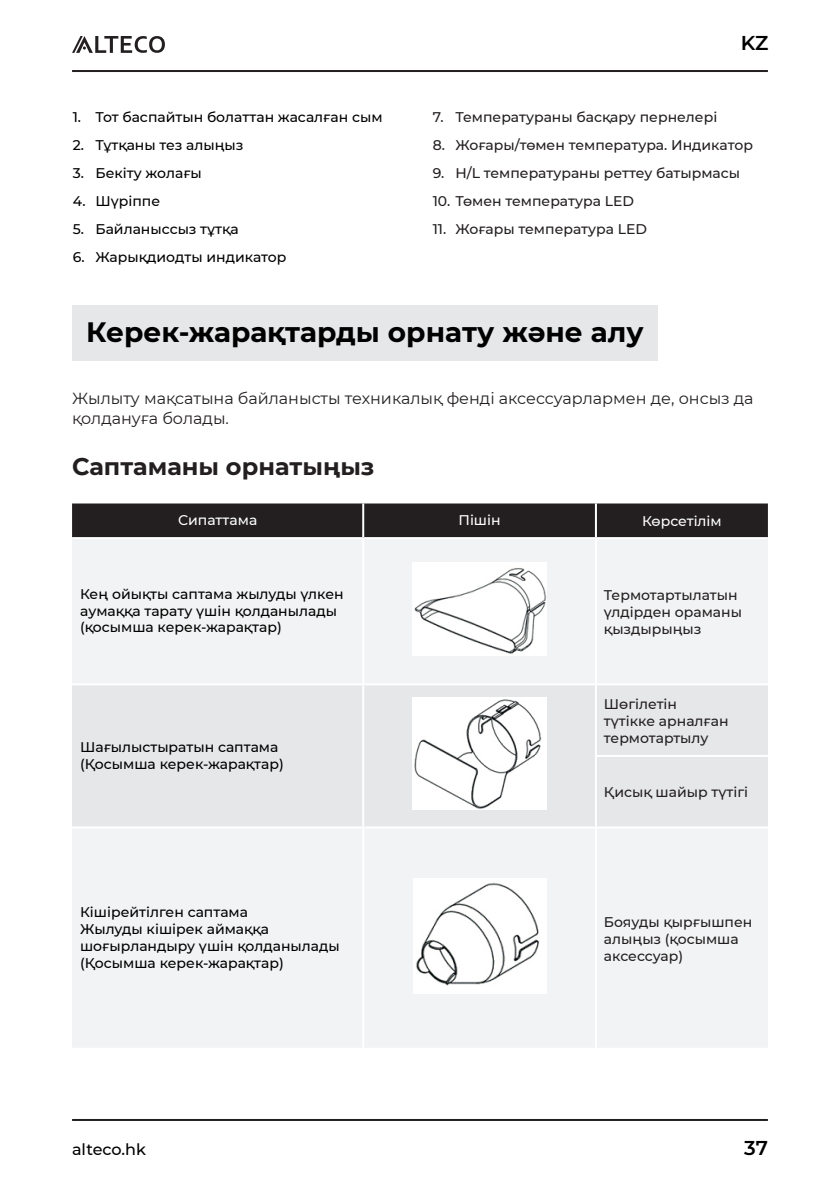
<style>
.page{position:relative;width:840px;height:1191px;background:#fff}
.page>*{position:absolute;margin:0;border:0;box-sizing:border-box;transform-origin:0 0}
.t1{font:700 28px "Montserrat";color:#000}
.t2{font:700 24px "Montserrat";color:#231f20}
.t3{font:600 20px "Montserrat";color:#000}
.t4{font:16px/19.2px "Montserrat";color:#231f20}
.t5{font:500 16px "Montserrat";color:#000}
.t6{font:500 14px/16.8px "Montserrat";color:#000}
.t7{font:500 14px/16.8px "Montserrat";color:#231f20}
.t8{font:500 14px "Montserrat";color:#fff}
</style>
<div class="page">
<hr style="left:72px;top:70px;width:695px;height:2px;background:#231f20">
<hr style="left:72px;top:1119px;width:695px;height:2px;background:#231f20">
<svg style="left:72px;top:36px;width:93px;height:17px"></svg>
<div style="left:72px;top:305px;width:585px;height:55px;background:#e6e7e9"></div>
<div style="left:72px;top:503px;width:695px;height:34px;background:#231f20"></div>
<div style="left:72px;top:539px;width:695px;height:508px;background:#f2f3f4"></div>
<div style="left:72px;top:685px;width:695px;height:141px;background:#e6e7e9"></div>
<hr style="left:362px;top:503px;width:2px;height:34px;background:#fff">
<hr style="left:594px;top:503px;width:2px;height:34px;background:#fff">
<hr style="left:362px;top:539px;width:2px;height:144px;background:#fff">
<hr style="left:594px;top:539px;width:2px;height:144px;background:#fff">
<hr style="left:72px;top:683px;width:291px;height:2px;background:#fff">
<hr style="left:363px;top:683px;width:232px;height:2px;background:#fff">
<hr style="left:362px;top:685px;width:2px;height:71px;background:#fff">
<hr style="left:595px;top:683px;width:172px;height:2px;background:#fff">
<hr style="left:594px;top:685px;width:2px;height:70px;background:#fff">
<hr style="left:362px;top:756px;width:2px;height:70px;background:#fff">
<hr style="left:594px;top:755px;width:173px;height:2px;background:#fff">
<hr style="left:594px;top:757px;width:2px;height:69px;background:#fff">
<hr style="left:72px;top:826px;width:291px;height:2px;background:#fff">
<hr style="left:363px;top:826px;width:232px;height:2px;background:#fff">
<hr style="left:362px;top:828px;width:2px;height:219px;background:#fff">
<hr style="left:595px;top:826px;width:172px;height:2px;background:#fff">
<hr style="left:594px;top:828px;width:2px;height:219px;background:#fff">
<img style="left:412px;top:562px;width:134px;height:93px">
<img style="left:412px;top:697px;width:134px;height:112px">
<img style="left:413px;top:878px;width:133px;height:115px">
<p class="t6" style="left:73px;top:108px;width:311px">1. Тот баспайтын болаттан жасалған сым</p>
<p class="t6" style="left:73px;top:136px;width:172px">2. Тұтқаны тез алыңыз</p>
<p class="t6" style="left:73px;top:164px;width:131px">3. Бекіту жолағы</p>
<p class="t6" style="left:73px;top:192px;width:89px">4. Шүріппе</p>
<p class="t6" style="left:73px;top:220px;width:167px">5. Байланыссыз тұтқа</p>
<p class="t6" style="left:73px;top:248px;width:215px">6. Жарықдиодты индикатор</p>
<h3 class="t3" style="left:740px;top:29px;width:29px">KZ</h3>
<p class="t7" style="left:432px;top:108px;width:286px">7. Температураны басқару пернелері</p>
<p class="t7" style="left:432px;top:136px;width:321px">8. Жоғары/төмен температура. Индикатор</p>
<p class="t7" style="left:432px;top:164px;width:309px">9. H/L температураны реттеу батырмасы</p>
<p class="t7" style="left:432px;top:192px;width:203px">10. Төмен температура LED</p>
<p class="t7" style="left:432px;top:220px;width:216px">11. Жоғары температура LED</p>
<h1 class="t1" style="left:86px;top:312px;width:558px">Керек-жарақтарды орнату және алу</h1>
<p class="t4" style="left:72px;top:388px;width:682px">Жылыту мақсатына байланысты техникалық фенді аксессуарлармен де, онсыз да қолдануға болады.</p>
<h2 class="t2" style="left:72px;top:449px;width:303px">Саптаманы орнатыңыз</h2>
<p class="t8" style="left:178px;top:510px;width:81px">Сипаттама</p>
<p class="t8" style="left:458px;top:510px;width:44px">Пішін</p>
<p class="t8" style="left:641px;top:511px;width:81px">Көрсетілім</p>
<p class="t6" style="left:80px;top:585px;width:265px">Кең ойықты саптама жылуды үлкен аумаққа тарату үшін қолданылады (қосымша керек-жарақтар)</p>
<p class="t7" style="left:603px;top:586px;width:139px">Термотартылатын үлдірден ораманы қыздырыңыз</p>
<p class="t6" style="left:80px;top:738px;width:205px">Шағылыстыратын саптама (Қосымша керек-жарақтар)</p>
<p class="t7" style="left:603px;top:695px;width:126px">Шөгілетін түтікке арналған термотартылу</p>
<p class="t7" style="left:603px;top:783px;width:146px">Қисық шайыр түтігі</p>
<p class="t6" style="left:80px;top:903px;width:261px">Кішірейтілген саптама<br>Жылуды кішірек аймаққа шоғырландыру үшін қолданылады (Қосымша керек-жарақтар)</p>
<p class="t7" style="left:603px;top:913px;width:150px">Бояуды қырғышпен алыңыз (қосымша аксессуар)</p>
<p class="t5" style="left:72px;top:1138px;width:75px">alteco.hk</p>
<h3 class="t3" style="left:743px;top:1133px;width:25px">37</h3>
</div>
